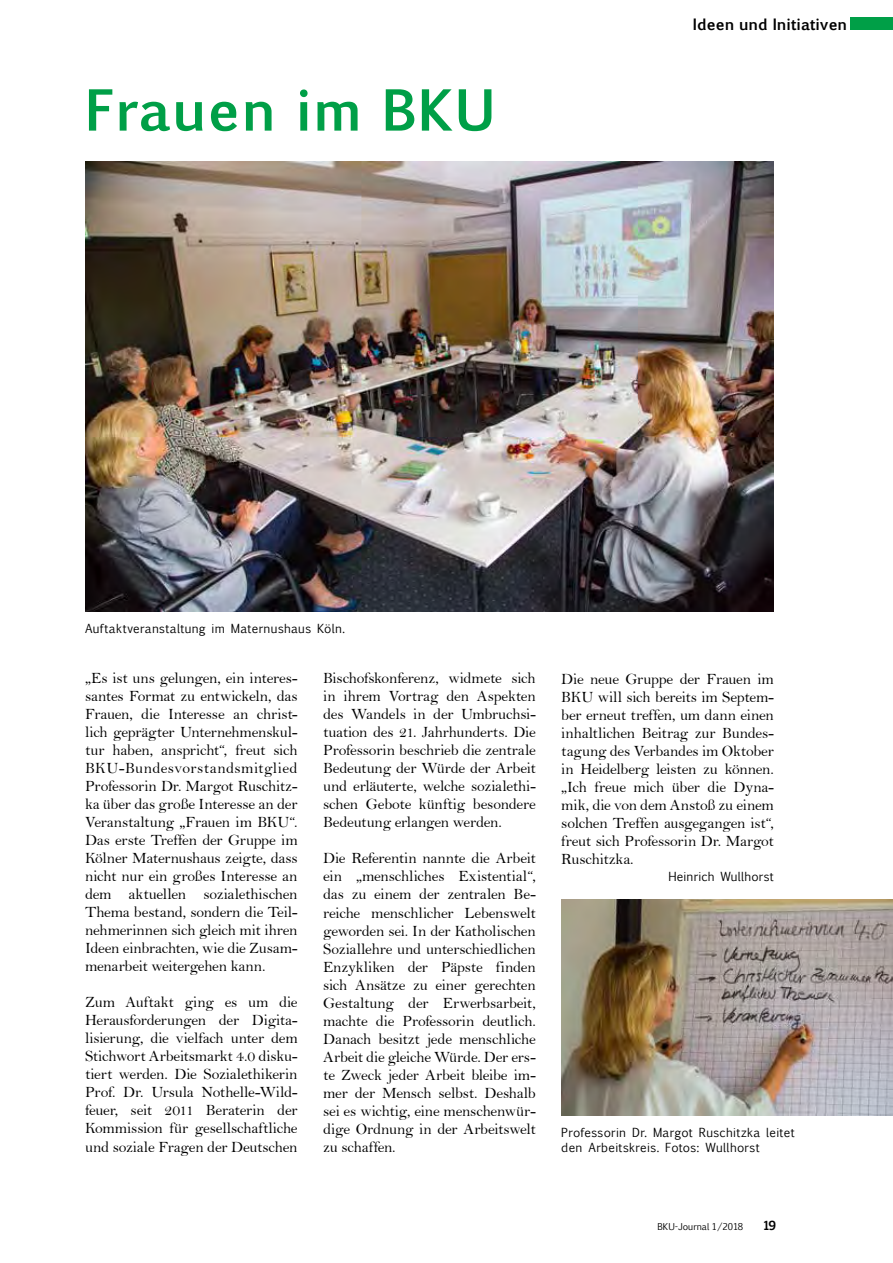
<style>
.page{position:relative;width:893px;height:1263px;background:#fff}
.page>*{position:absolute;margin:0;border:0;box-sizing:border-box;transform-origin:0 0}
.t1{font:700 54px "Euphemia UCAS";letter-spacing:.025em;color:#009f47}
.t2{font:15.75px/18px "Bell";letter-spacing:-.015em;color:#000;text-align:justify}
.t3{font:700 15px "Euphemia UCAS";color:#000}
.t4{font:12px/14.4px "Euphemia CAS";letter-spacing:.025em;color:#000}
.t5{font:700 12px "Euphemia UCAS";color:#000}
.t6{font:9px "Euphemia CAS";color:#000}
</style>
<div class="page">
<div style="left:850px;top:17px;width:43px;height:13px;background:#009f47"></div>
<img style="left:561px;top:899px;width:332px;height:216px">
<img style="left:85px;top:161px;width:689px;height:450px">
<h1 class="t1" style="left:85px;top:69px;width:412px">Frauen im BKU</h1>
<p class="t3" style="left:693px;top:13px;width:156px">Ideen und Initiativen</p>
<p class="t4" style="left:85px;top:622px;width:262px">Auftaktveranstaltung im Maternushaus Köln.</p>
<p class="t2" style="left:85px;top:669px;width:214px">„Es ist uns gelungen, ein interes&shy;santes Format zu entwickeln, das Frauen, die Interesse an christ&shy;lich geprägter Unternehmenskul&shy;tur haben, anspricht“, freut sich BKU-Bundesvorstandsmitglied Professorin Dr. Margot Ruschitz&shy;ka über das große Interesse an der Veranstaltung „Frauen im BKU“.<br>Das erste Treffen der Gruppe im Kölner Maternushaus zeigte, dass nicht nur ein großes Interesse an dem aktuellen sozialethischen Thema bestand, sondern die Teil&shy;nehmerinnen sich gleich mit ihren Ideen einbrachten, wie die Zusam&shy;menarbeit weitergehen kann.</p>
<p class="t2" style="left:85px;top:993px;width:214px">Zum Auftakt ging es um die Herausforderungen der Digita&shy;lisierung, die vielfach unter dem Stichwort Arbeitsmarkt 4.0 disku&shy;tiert werden. Die Sozialethikerin Prof. Dr. Ursula Nothelle-Wild&shy;feuer, seit 2011 Beraterin der Kommission für gesellschaftliche und soziale Fragen der Deutschen</p>
<p class="t2" style="left:323px;top:669px;width:214px">Bischofskonferenz, widmete sich in ihrem Vortrag den Aspekten des Wandels in der Umbruchsi&shy;tuation des 21. Jahrhunderts. Die Professorin beschrieb die zentrale Bedeutung der Würde der Arbeit und erläuterte, welche sozialethi&shy;schen Gebote künftig besondere Bedeutung erlangen werden.</p>
<p class="t2" style="left:323px;top:849px;width:214px">Die Referentin nannte die Arbeit ein „menschliches Existential“, das zu einem der zentralen Be&shy;reiche menschlicher Lebenswelt geworden sei. In der Katholischen Soziallehre und unterschiedlichen Enzykliken der Päpste finden sich Ansätze zu einer gerechten Gestaltung der Erwerbsarbeit, machte die Professorin deutlich.<br>Danach besitzt jede menschliche Arbeit die gleiche Würde. Der ers&shy;te Zweck jeder Arbeit bleibe im&shy;mer der Mensch selbst. Deshalb sei es wichtig, eine menschenwür&shy;dige Ordnung in der Arbeitswelt zu schaffen.</p>
<p class="t2" style="left:561px;top:669px;width:214px">Die neue Gruppe der Frauen im BKU will sich bereits im Septem&shy;ber erneut treffen, um dann einen inhaltlichen Beitrag zur Bundes&shy;tagung des Verbandes im Oktober in Heidelberg leisten zu können. „Ich freue mich über die Dyna&shy;mik, die von dem Anstoß zu einem solchen Treffen ausgegangen ist“, freut sich Professorin Dr. Margot Ruschitzka.</p>
<p class="t4" style="left:668px;top:870px;width:107px">Heinrich Wullhorst</p>
<p class="t4" style="left:561px;top:1126px;width:235px">Professorin Dr. Margot Ruschitzka leitet den Arbeitskreis. Fotos: Wullhorst</p>
<p class="t6" style="left:657px;top:1220px;width:87px">BKU-Journal 1/2018</p>
<p class="t5" style="left:764px;top:1216px;width:14px">19</p>
</div>
